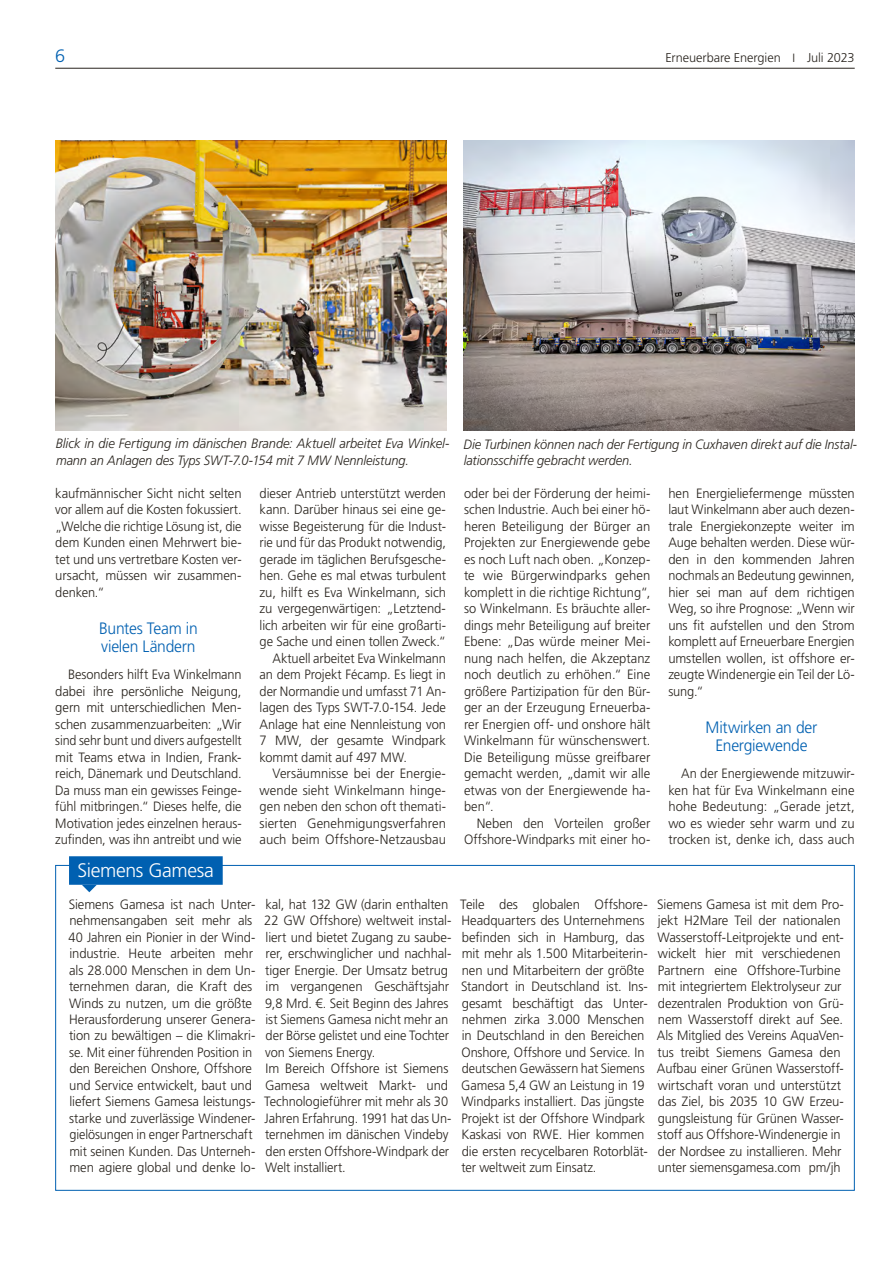
<style>
.page{position:relative;width:893px;height:1263px;background:#fff}
.page>*{position:absolute;margin:0;border:0;box-sizing:border-box;transform-origin:0 0}
.t1{font:300 19.5px "Frutiger LT Std";letter-spacing:-.02em;color:#fff}
.t2{font:300 18px "Frutiger LT Std";color:#0060b1}
.t3{font:300 16.5px/18px "Frutiger LT Std";letter-spacing:-.015em;color:#0060b1;scale:.95 1}
.t4{font:300 13.5px/16.5px "Frutiger LT Std";letter-spacing:-.005em;color:#28231d}
.t5{font:300 13.5px/16.5px "Frutiger LT Std";letter-spacing:-.005em;color:#28231d;text-align:justify;scale:.95 1}
.t6{font:300 13.5px/16.5px "Frutiger LT Std";letter-spacing:-.005em;color:#28231d;scale:.96 1}
.t7{font:italic 300 13.5px/16.5px "Frutiger LT Std";letter-spacing:-.01em;color:#28231d;scale:.96 1}
.t8{font:italic 300 13.5px/16.5px "Frutiger LT Std";letter-spacing:-.01em;color:#28231d;scale:.95 1}
.t9{font:300 13.5px "Frutiger LT Std";letter-spacing:-.005em;color:#28231d;scale:.94 1}
.t10{font:300 12.75px "Frutiger LT Std";letter-spacing:-.005em;color:#28231d}
.s1{font-size:12px}
</style>
<div class="page">
<hr style="left:55px;top:68px;width:800px;height:1px;background:#28231d">
<img style="left:463px;top:140px;width:391px;height:291px">
<img style="left:56px;top:141px;width:390px;height:289px">
<div style="left:69px;top:856px;width:154px;height:29px;background:#0060b1"></div>
<svg style="left:82px;top:885px;width:15px;height:7px"></svg>
<h2 class="t2" style="left:55px;top:45px;width:12px">6</h2>
<p class="t10" style="left:665px;top:50px;width:191px">Erneuerbare Energien <span class="s1">I</span> Juli 2023</p>
<p class="t7" style="left:56px;top:435px;width:412px">Blick in die Fertigung im dänischen Brande: Aktuell arbeitet Eva Winkel&shy;mann an Anlagen des Typs SWT-7.0-154 mit 7 MW Nennleistung.</p>
<p class="t4" style="left:55px;top:485px;width:188px;text-align:justify">kaufmännischer Sicht nicht selten vor allem auf die Kosten fokussiert. „Welche die richtige Lösung ist, die dem Kunden einen Mehrwert bie&shy;tet und uns vertretbare Kosten ver&shy;ursacht, müssen wir zusammen&shy;denken.“</p>
<p class="t3" style="left:99px;top:619px;width:105px">Buntes Team in vielen Ländern</p>
<p class="t5" style="left:55px;top:666px;width:198px;text-indent:13px">Besonders hilft Eva Winkelmann dabei ihre persönliche Neigung, gern mit unterschiedlichen Men&shy;schen zusammenzuarbeiten: „Wir sind sehr bunt und divers aufgestellt mit Teams etwa in Indien, Frank&shy;reich, Dänemark und Deutschland.<br>Da muss man ein gewisses Feinge&shy;fühl mitbringen.“ Dieses helfe, die Motivation jedes einzelnen heraus&shy;zufinden, was ihn antreibt und wie</p>
<p class="t6" style="left:260px;top:485px;width:196px">dieser Antrieb unterstützt werden</p>
<p class="t4" style="left:260px;top:501px;width:188px">kann. Darüber hinaus sei eine ge-</p>
<p class="t6" style="left:260px;top:518px;width:196px">wisse Begeisterung für die Indust-</p>
<p class="t5" style="left:260px;top:534px;width:198px">rie und für das Produkt notwendig,</p>
<p class="t5" style="left:260px;top:551px;width:198px">gerade im täglichen Berufsgesche-</p>
<p class="t5" style="left:260px;top:567px;width:198px">hen. Gehe es mal etwas turbulent</p>
<p class="t4" style="left:260px;top:584px;width:188px">zu, hilft es Eva Winkelmann, sich</p>
<p class="t4" style="left:260px;top:600px;width:188px">zu vergegenwärtigen: „Letztend-</p>
<p class="t6" style="left:260px;top:617px;width:196px">lich arbeiten wir für eine großarti-</p>
<p class="t5" style="left:260px;top:633px;width:198px">ge Sache und einen tollen Zweck.“</p>
<p class="t5" style="left:272px;top:650px;width:184px">Aktuell arbeitet Eva Winkelmann</p>
<p class="t5" style="left:260px;top:666px;width:198px">an dem Projekt Fécamp. Es liegt in</p>
<p class="t9" style="left:260px;top:683px;width:200px">der Normandie und umfasst 71 An-</p>
<p class="t6" style="left:260px;top:699px;width:196px">lagen des Typs SWT-7.0-154. Jede</p>
<p class="t6" style="left:260px;top:716px;width:196px">Anlage hat eine Nennleistung von</p>
<p class="t4" style="left:260px;top:732px;width:188px">7 MW, der gesamte Windpark</p>
<p class="t5" style="left:260px;top:749px;width:157px">kommt damit auf 497 MW.</p>
<p class="t4" style="left:272px;top:765px;width:175px">Versäumnisse bei der Energie-</p>
<p class="t4" style="left:260px;top:782px;width:188px">wende sieht Winkelmann hinge-</p>
<p class="t5" style="left:260px;top:798px;width:198px">gen neben den schon oft themati-</p>
<p class="t4" style="left:260px;top:815px;width:188px">sierten Genehmigungsverfahren</p>
<p class="t4" style="left:260px;top:831px;width:188px">auch beim Offshore-Netzausbau</p>
<p class="t8" style="left:463px;top:436px;width:416px">Die Turbinen können nach der Fertigung in Cuxhaven direkt auf die Instal&shy;lationsschiffe gebracht werden.</p>
<p class="t5" style="left:464px;top:485px;width:198px">oder bei der Förderung der heimi&shy;schen Industrie. Auch bei einer hö&shy;heren Beteiligung der Bürger an Projekten zur Energiewende gebe es noch Luft nach oben. „Konzep&shy;te wie Bürgerwindparks gehen komplett in die richtige Richtung“, so Winkelmann. Es bräuchte aller&shy;dings mehr Beteiligung auf breiter Ebene: „Das würde meiner Mei&shy;nung nach helfen, die Akzeptanz noch deutlich zu erhöhen.“ Eine größere Partizipation für den Bür&shy;ger an der Erzeugung Erneuerba&shy;rer Energien off- und onshore hält Winkelmann für wünschenswert.<br>Die Beteiligung müsse greifbarer gemacht werden, „damit wir alle etwas von der Energiewende ha&shy;ben“.</p>
<p class="t4" style="left:464px;top:815px;width:188px;text-align:right">Neben den Vorteilen großer<br>Offshore-Windparks mit einer ho-</p>
<p class="t4" style="left:668px;top:485px;width:188px;text-align:justify">hen Energieliefermenge müssten laut Winkelmann aber auch dezen&shy;trale Energiekonzepte weiter im Auge behalten werden. Diese wür&shy;den in den kommenden Jahren nochmals an Bedeutung gewinnen, hier sei man auf dem richtigen Weg, so ihre Prognose: „Wenn wir uns fit aufstellen und den Strom komplett auf Erneuerbare Energien umstellen wollen, ist offshore er&shy;zeugte Windenergie ein Teil der Lö&shy;sung.“</p>
<p class="t3" style="left:706px;top:718px;width:119px;text-align:center">Mitwirken an der<br>Energiewende</p>
<p class="t5" style="left:668px;top:765px;width:198px;text-indent:13px">An der Energiewende mitzuwir&shy;ken hat für Eva Winkelmann eine hohe Bedeutung: „Gerade jetzt, wo es wieder sehr warm und zu trocken ist, denke ich, dass auch</p>
<h1 class="t1" style="left:78px;top:859px;width:138px">Siemens Gamesa</h1>
<p class="t4" style="left:69px;top:896px;width:188px">Siemens Gamesa ist nach Unter&shy;nehmensangaben seit mehr als<br>40 Jahren ein Pionier in der Wind&shy;industrie. Heute arbeiten mehr als 28.000 Menschen in dem Un&shy;ternehmen daran, die Kraft des<br>Winds zu nutzen, um die größte<br>Herausforderung unserer Genera&shy;tion zu bewältigen – die Klimakri&shy;se. Mit einer führenden Position in den Bereichen Onshore, Offshore und Service entwickelt, baut und liefert Siemens Gamesa leistungs&shy;starke und zuverlässige Windener&shy;gielösungen in enger Partnerschaft mit seinen Kunden. Das Unterneh&shy;men agiere global und denke lo-</p>
<p class="t4" style="left:264px;top:896px;width:189px">kal, hat 132 GW (darin enthalten<br>22 GW Offshore) weltweit instal&shy;liert und bietet Zugang zu saube&shy;rer, erschwinglicher und nachhal&shy;tiger Energie. Der Umsatz betrug im vergangenen Geschäftsjahr<br>9,8 Mrd. €. Seit Beginn des Jahres ist Siemens Gamesa nicht mehr an der Börse gelistet und eine Tochter von Siemens Energy.<br>Im Bereich Offshore ist Siemens<br>Gamesa weltweit Markt- und<br>Technologieführer mit mehr als 30<br>Jahren Erfahrung. 1991 hat das Un&shy;ternehmen im dänischen Vindeby den ersten Offshore-Windpark der<br>Welt installiert.</p>
<p class="t4" style="left:460px;top:896px;width:189px">Teile des globalen Offshore-<br>Headquarters des Unternehmens befinden sich in Hamburg, das mit mehr als 1.500 Mitarbeiterin&shy;nen und Mitarbeitern der größte<br>Standort in Deutschland ist. Ins&shy;gesamt beschäftigt das Unter&shy;nehmen zirka 3.000 Menschen in Deutschland in den Bereichen<br>Onshore, Offshore und Service. In deutschen Gewässern hat Siemens<br>Gamesa 5,4 GW an Leistung in 19<br>Windparks installiert. Das jüngste<br>Projekt ist der Offshore Windpark<br>Kaskasi von RWE. Hier kommen die ersten recycelbaren Rotorblät&shy;ter weltweit zum Einsatz.</p>
<p class="t6" style="left:657px;top:896px;width:196px">Siemens Gamesa ist mit dem Pro&shy;jekt H2Mare Teil der nationalen Wasserstoff-Leitprojekte und ent&shy;wickelt hier mit verschiedenen Partnern eine Offshore-Turbine mit integriertem Elektrolyseur zur dezentralen Produktion von Grü&shy;nem Wasserstoff direkt auf See.<br>Als Mitglied des Vereins AquaVen&shy;tus treibt Siemens Gamesa den Aufbau einer Grünen Wasserstoff&shy;wirtschaft voran und unterstützt das Ziel, bis 2035 10 GW Erzeu&shy;gungsleistung für Grünen Wasser&shy;stoff aus Offshore-Windenergie in der Nordsee zu installieren. Mehr unter siemensgamesa.com pm/jh</p>
</div>
